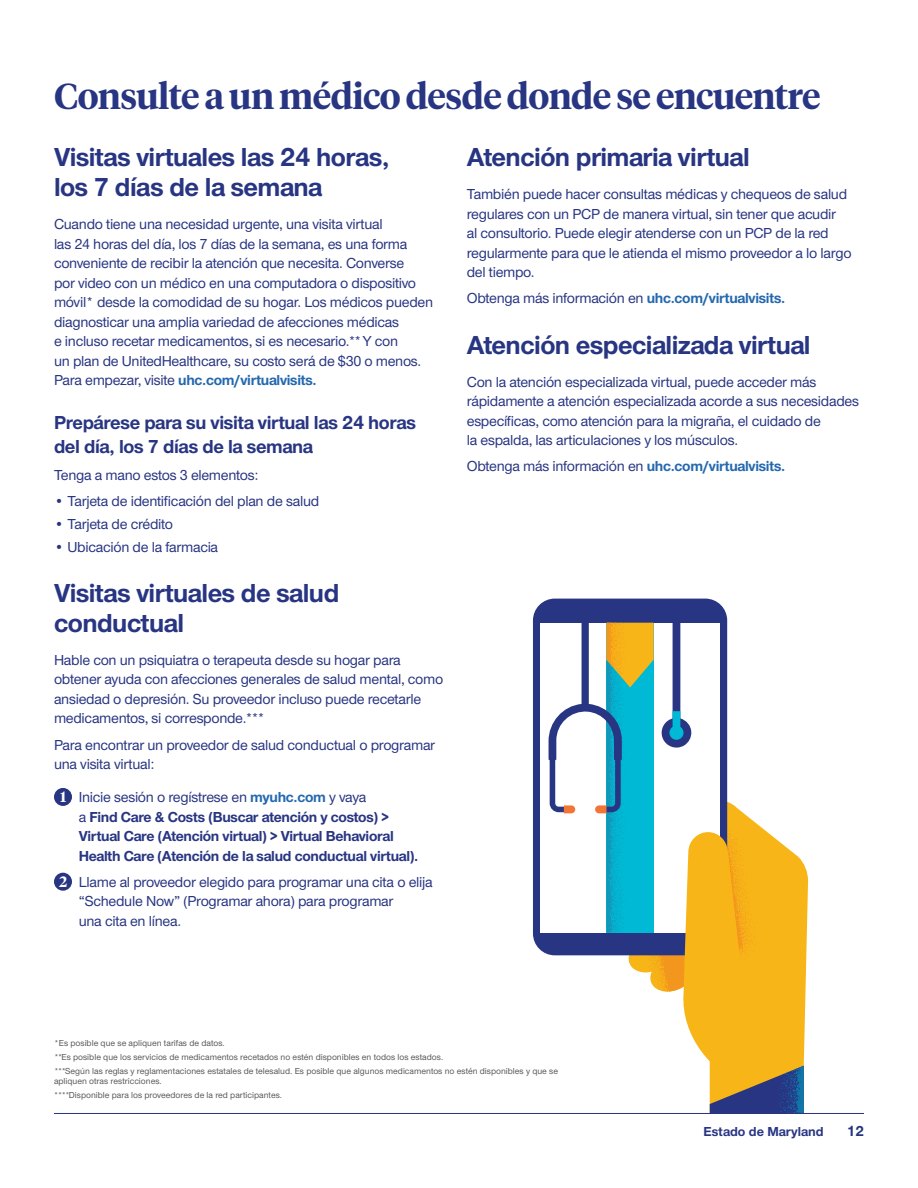
<style>
.page{position:relative;width:918px;height:1188px;background:#fff}
.page>*{position:absolute;margin:0;border:0;box-sizing:border-box;transform-origin:0 0}
.t1{font:600 36px "UHC Serif Headline";letter-spacing:-.02em;color:#283582}
.t2{font:700 27px/30px "UHC Sans";letter-spacing:-.02em;color:#283582}
.t3{font:700 19.5px/24px "UHC Sans";letter-spacing:-.02em;color:#283582}
.t4{font:500 15px/19.5px "UHC Sans";letter-spacing:-.02em;color:#283582}
.t5{font:700 15px/19.5px "UHC Sans";letter-spacing:-.02em;color:#283582}
.t6{font:700 13.5px "UHC Sans";color:#283582}
.t7{font:500 9px/14.2px "UHC Sans";color:#57585a}
.s1{font-weight:700;color:#2468ae}
.s2{font-family:"UHC Serif Headline";font-weight:600;color:#fff}
.s3{font-weight:500}
.s4{color:#2468ae}
</style>
<div class="page">
<svg style="left:804px;top:864px;width:4px;height:189px"></svg>
<div style="left:533px;top:599px;width:194px;height:356px;background:#283582;border-radius:22px"></div>
<div style="left:541px;top:623px;width:179px;height:310px;background:#fff"></div>
<svg style="left:549px;top:622px;width:255px;height:491px"></svg>
<hr style="left:54px;top:1113px;width:810px;height:1px;background:#283582">
<div style="left:54px;top:788px;width:18px;height:18px;background:#283582;border-radius:50%"></div>
<div style="left:54px;top:873px;width:18px;height:18px;background:#283582;border-radius:50%"></div>
<h2 class="t1" style="left:54px;top:72px;width:768px">Consulte a un médico desde donde se encuentre</h2>
<h3 class="t2" style="left:54px;top:141px;width:337px">Visitas virtuales las 24 horas, los 7 días de la semana</h3>
<p class="t4" style="left:54px;top:214px;width:381px">Cuando tiene una necesidad urgente, una visita virtual<br>las 24 horas del día, los 7 días de la semana, es una forma conveniente de recibir la atención que necesita. Converse<br>por video con un médico en una computadora o dispositivo móvil* desde la comodidad de su hogar. Los médicos pueden diagnosticar una amplia variedad de afecciones médicas<br>e incluso recetar medicamentos, si es necesario.** Y con<br>un plan de UnitedHealthcare, su costo será de $30 o menos.<br>Para empezar, visite <span class="s1">uhc.com/virtualvisits.</span></p>
<h4 class="t3" style="left:54px;top:410px;width:364px">Prepárese para su visita virtual las 24 horas del día, los 7 días de la semana</h4>
<p class="t4" style="left:54px;top:464px;width:206px">Tenga a mano estos 3 elementos:</p>
<p class="t4" style="left:54px;top:491px;width:267px">• Tarjeta de identificación del plan de salud</p>
<p class="t4" style="left:54px;top:513px;width:121px">• Tarjeta de crédito</p>
<p class="t4" style="left:54px;top:536px;width:166px">• Ubicación de la farmacia</p>
<h3 class="t2" style="left:54px;top:577px;width:287px">Visitas virtuales de salud conductual</h3>
<p class="t4" style="left:54px;top:650px;width:391px">Hable con un psiquiatra o terapeuta desde su hogar para obtener ayuda con afecciones generales de salud mental, como ansiedad o depresión. Su proveedor incluso puede recetarle medicamentos, si corresponde.***</p>
<p class="t4" style="left:54px;top:734px;width:383px">Para encontrar un proveedor de salud conductual o programar una visita virtual:</p>
<p class="t5" style="left:79px;top:787px;width:341px;text-indent:-19px"><span class="s2">1</span> <span class="s3">Inicie sesión o regístrese en</span> <span class="s4">myuhc.com</span> <span class="s3">y vaya<br>a</span> Find Care &amp; Costs (Buscar atención y costos) &gt; Virtual Care (Atención virtual) &gt; Virtual Behavioral Health Care (Atención de la salud conductual virtual).</p>
<p class="t4" style="left:79px;top:872px;width:355px;text-indent:-20px"><span class="s2">2</span> Llame al proveedor elegido para programar una cita o elija “Schedule Now” (Programar ahora) para programar<br>una cita en línea.</p>
<h3 class="t2" style="left:467px;top:141px;width:284px">Atención primaria virtual</h3>
<p class="t4" style="left:467px;top:184px;width:386px">También puede hacer consultas médicas y chequeos de salud regulares con un PCP de manera virtual, sin tener que acudir<br>al consultorio. Puede elegir atenderse con un PCP de la red regularmente para que le atienda el mismo proveedor a lo largo del tiempo.</p>
<p class="t4" style="left:467px;top:288px;width:320px">Obtenga más información en <span class="s1">uhc.com/virtualvisits.</span></p>
<h3 class="t2" style="left:467px;top:329px;width:345px">Atención especializada virtual</h3>
<p class="t4" style="left:467px;top:371px;width:394px">Con la atención especializada virtual, puede acceder más rápidamente a atención especializada acorde a sus necesidades específicas, como atención para la migraña, el cuidado de<br>la espalda, las articulaciones y los músculos.</p>
<p class="t4" style="left:467px;top:456px;width:320px">Obtenga más información en <span class="s1">uhc.com/virtualvisits.</span></p>
<p class="t7" style="left:54px;top:1035px;width:506px">*Es posible que se apliquen tarifas de datos.<br>**Es posible que los servicios de medicamentos recetados no estén disponibles en todos los estados.<br>***Según las reglas y reglamentaciones estatales de telesalud. Es posible que algunos medicamentos no estén disponibles y que se</p>
<p class="t7" style="left:54px;top:1073px;width:109px">apliquen otras restricciones.</p>
<p class="t7" style="left:54px;top:1088px;width:230px">****Disponible para los proveedores de la red participantes.</p>
<p class="t6" style="left:704px;top:1123px;width:122px">Estado de Maryland</p>
<p class="t5" style="left:847px;top:1121px;width:19px">12</p>
</div>
